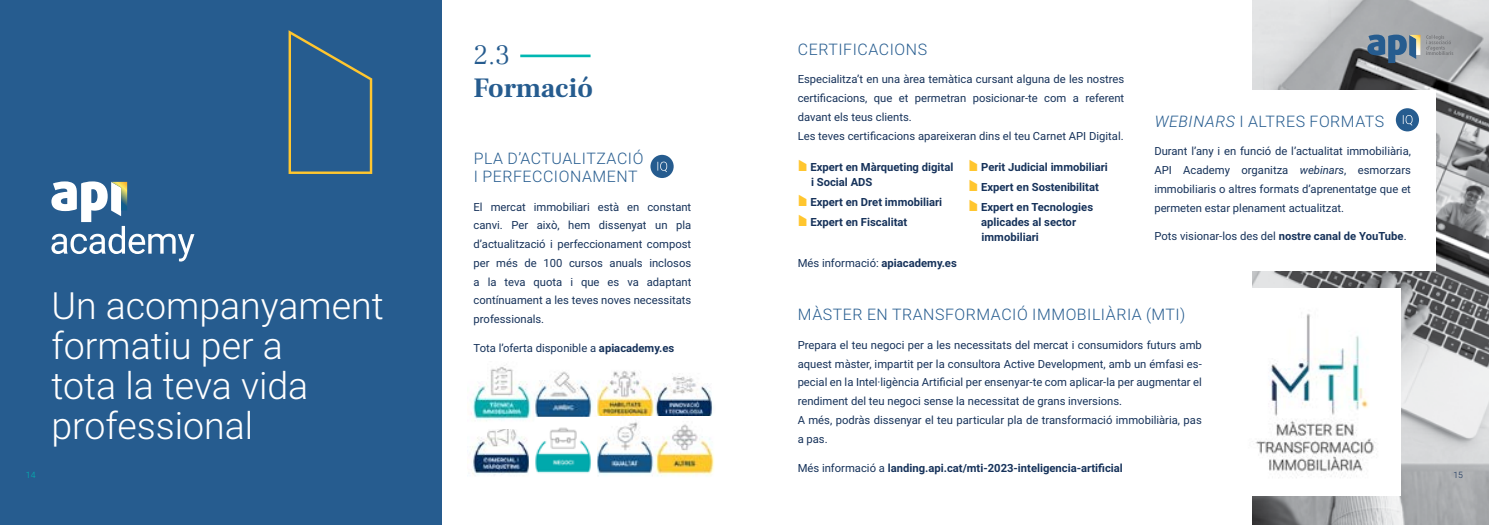
<style>
.page{position:relative;width:1489px;height:525px;background:#fff}
.page>*{position:absolute;margin:0;border:0;box-sizing:border-box;transform-origin:0 0}
.t1{font:300 37.5px/40px "Roboto";color:#fff}
.t2{font:700 27.5px "Frank Ruhl Libre";color:#265c8f}
.t3{font:300 27.5px "Frank Ruhl Libre";color:#265c8f}
.t4{font:300 15.88px/17.6px "Roboto";letter-spacing:.035em;color:#265c8f}
.t5{font:11.25px/18.8px "Roboto";color:#16325a;text-align:justify}
.t6{font:700 11.25px/20.4px "Roboto";color:#16325a}
.t7{font:300 8.75px "Roboto";color:#00b7b2}
.t8{font:300 8.75px "Roboto";color:#16325a}
.s1{font-style:italic}
.s2{font-weight:700}
.s3{font-family:"Cuadrapi Special";font-weight:400;color:#ffc62f}
.s4{font-weight:400}
</style>
<div class="page">
<img style="left:471px;top:429px;width:58px;height:46px">
<img style="left:597px;top:370px;width:57px;height:46px">
<img style="left:597px;top:422px;width:57px;height:54px">
<img style="left:654px;top:376px;width:59px;height:40px">
<img style="left:534px;top:371px;width:59px;height:46px">
<img style="left:535px;top:427px;width:56px;height:46px">
<img style="left:655px;top:424px;width:59px;height:52px">
<img style="left:471px;top:364px;width:61px;height:57px">
<img style="left:1252px;top:0;width:236px;height:524px">
<div style="left:1146px;top:90px;width:289px;height:181px;background:#fff"></div>
<div style="left:0;top:0;width:441px;height:524px;background:#265c8f"></div>
<hr style="left:520px;top:55px;width:70px;height:2px;background:#00b7b2">
<svg style="left:288px;top:30px;width:84px;height:144px"></svg>
<svg style="left:1367px;top:35px;width:86px;height:28px;background:#768797"></svg>
<div style="left:650px;top:155px;width:23px;height:23px;background:#265c8f;border-radius:50%"></div>
<svg style="left:657px;top:161px;width:10px;height:11px"></svg>
<div style="left:1395px;top:108px;width:23px;height:23px;background:#265c8f;border-radius:50%"></div>
<svg style="left:1402px;top:115px;width:10px;height:10px"></svg>
<img style="left:1252px;top:288px;width:148px;height:207px">
<svg style="left:51px;top:181px;width:143px;height:80px"></svg>
<h2 class="t3" style="left:473px;top:38px;width:38px">2.3</h2>
<h2 class="t2" style="left:473px;top:71px;width:121px">Formació</h2>
<h3 class="t4" style="left:798px;top:40px;width:131px">CERTIFICACIONS</h3>
<p class="t5" style="left:797px;top:69px;width:328px;text-align:left">Especialitza’t en una àrea temàtica cursant alguna de les nostres certificacions, que et permetran posicionar-te com a referent davant els teus clients.<br>Les teves certificacions apareixeran dins el teu Carnet API Digital.</p>
<h3 class="t4" style="left:1154px;top:112px;width:231px"><span class="s1">WEBINARS</span> I ALTRES FORMATS</h3>
<p class="t5" style="left:1154px;top:141px;width:258px">Durant l’any i en funció de l’actualitat immobiliària, API Academy organitza <span class="s1">webinars</span>, esmorzars immobiliaris o altres formats d’aprenentatge que et permeten estar plenament actualitzat.</p>
<p class="t5" style="left:1154px;top:226px;width:254px">Pots visionar-los des del <span class="s2">nostre canal de YouTube</span>.</p>
<h3 class="t4" style="left:474px;top:149px;width:171px">PLA D’ACTUALITZACIÓ<br>I PERFECCIONAMENT</h3>
<p class="t6" style="left:811px;top:159px;width:144px;line-height:15px;text-indent:-13px"><span class="s3">C</span> Expert en Màrqueting digital i Social ADS</p>
<p class="t6" style="left:797px;top:191px;width:146px"><span class="s3">C</span> Expert en Dret immobiliari<br><span class="s3">C</span> Expert en Fiscalitat</p>
<p class="t6" style="left:968px;top:156px;width:141px"><span class="s3">C</span> Perit Judicial immobiliari<br><span class="s3">C</span> Expert en Sostenibilitat<br><span class="s3">C</span> Expert en Tecnologies</p>
<p class="t6" style="left:981px;top:214px;width:96px;line-height:15px">aplicades al sector immobiliari</p>
<p class="t5" style="left:473px;top:197px;width:219px">El mercat immobiliari està en constant canvi. Per això, hem dissenyat un pla d’actualització i perfeccionament compost per més de 100 cursos anuals inclosos a la teva quota i que es va adaptant contínuament a les teves noves necessitats professionals.</p>
<p class="t5" style="left:473px;top:338px;width:202px">Tota l’oferta disponible a <span class="s2">apiacademy.es</span></p>
<p class="t5" style="left:797px;top:253px;width:161px">Més informació: <span class="s2">apiacademy.es</span></p>
<h1 class="t1" style="left:51px;top:284px;width:334px">Un acompanyament formatiu per a<br>tota la teva vida professional</h1>
<h3 class="t4" style="left:798px;top:305px;width:389px">MÀSTER EN TRANSFORMACIÓ IMMOBILIÀRIA (MTI)</h3>
<p class="t5" style="left:797px;top:335px;width:405px;text-align:left">Prepara el teu negoci per a les necessitats del mercat i consumidors futurs amb aquest màster, impartit per la consultora Active Development, amb un émfasi es&shy;pecial en la Intel·ligència Artificial per ensenyar-te com aplicar-la per augmentar el rendiment del teu negoci sense la necessitat de grans inversions.<br>A més, podràs dissenyar el teu particular pla de transformació immobiliària, pas a pas.</p>
<p class="t6" style="left:797px;top:456px;width:327px"><span class="s4">Més informació a</span> landing.api.cat/mti-2023-inteligencia-artificial</p>
<p class="t7" style="left:26px;top:469px;width:11px">14</p>
<p class="t8" style="left:1453px;top:469px;width:11px">15</p>
</div>
